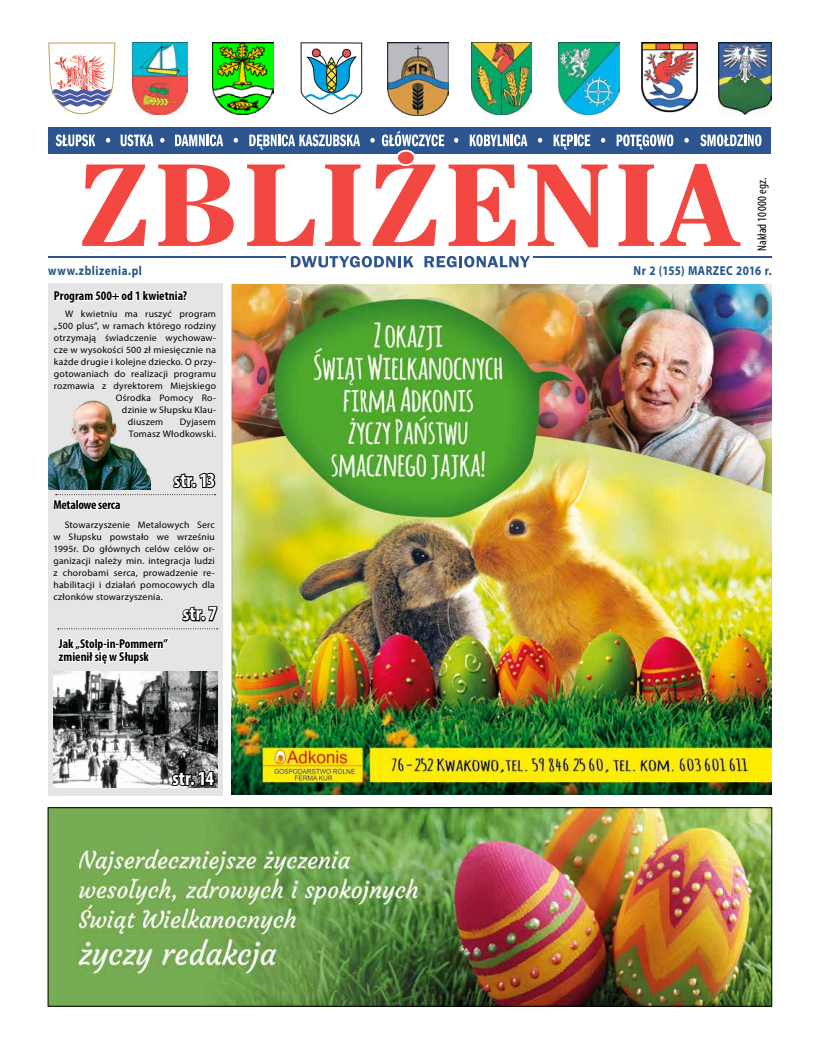
<style>
.page{position:relative;width:820px;height:1049px;background:#fff}
.page>*{position:absolute;margin:0;border:0;box-sizing:border-box;transform-origin:0 0}
.t1{font:700 condensed 20px "Myriad Pro";color:#fff}
.t2{font:700 condensed 13px/13px "Myriad Pro";color:#000}
.t3{font:700 13px "Myriad Pro";letter-spacing:.05em;color:#22548a;scale:.85 1}
.t4{font:700 condensed 13px "Myriad Pro";letter-spacing:-.02em;color:#000}
.t5{font:condensed 12.6px "Myriad Pro";color:#000}
.t6{font:9.5px/12px "Myriad Pro";letter-spacing:.02em;color:#000;text-align:right}
</style>
<div class="page">
<div style="left:49px;top:283px;width:174px;height:513px;background:#e4e5e4"></div>
<img style="left:54px;top:671px;width:163px;height:117px">
<img style="left:132px;top:43px;width:56px;height:71px">
<img style="left:718px;top:43px;width:53px;height:71px">
<img style="left:641px;top:43px;width:56px;height:70px">
<svg style="left:82px;top:164px;width:64px;height:82px"></svg>
<svg style="left:158px;top:164px;width:76px;height:82px"></svg>
<svg style="left:247px;top:164px;width:68px;height:82px"></svg>
<svg style="left:325px;top:164px;width:35px;height:82px"></svg>
<svg style="left:372px;top:164px;width:64px;height:82px"></svg>
<svg style="left:448px;top:164px;width:67px;height:82px"></svg>
<svg style="left:527px;top:164px;width:80px;height:83px"></svg>
<svg style="left:618px;top:164px;width:35px;height:82px"></svg>
<svg style="left:660px;top:164px;width:80px;height:82px"></svg>
<hr style="left:49px;top:257px;width:237px;height:1px;background:#2d558f">
<svg style="left:291px;top:256px;width:122px;height:11px"></svg>
<svg style="left:424px;top:256px;width:105px;height:11px"></svg>
<hr style="left:533px;top:257px;width:238px;height:1px;background:#2d558f">
<div style="left:49px;top:127px;width:721px;height:26px;background:#2d558f"></div>
<svg style="left:56px;top:134px;width:39px;height:12px"></svg>
<svg style="left:106px;top:138px;width:4px;height:5px"></svg>
<svg style="left:175px;top:134px;width:48px;height:12px"></svg>
<svg style="left:233px;top:138px;width:5px;height:5px"></svg>
<svg style="left:249px;top:134px;width:111px;height:16px"></svg>
<svg style="left:370px;top:138px;width:4px;height:5px"></svg>
<svg style="left:382px;top:131px;width:62px;height:15px"></svg>
<svg style="left:454px;top:138px;width:4px;height:5px"></svg>
<svg style="left:469px;top:134px;width:58px;height:12px"></svg>
<svg style="left:538px;top:138px;width:4px;height:5px"></svg>
<svg style="left:553px;top:134px;width:37px;height:16px"></svg>
<svg style="left:601px;top:138px;width:4px;height:5px"></svg>
<svg style="left:616px;top:134px;width:57px;height:16px"></svg>
<svg style="left:684px;top:138px;width:4px;height:5px"></svg>
<svg style="left:700px;top:134px;width:61px;height:12px"></svg>
<svg style="left:160px;top:138px;width:4px;height:5px"></svg>
<svg style="left:120px;top:134px;width:33px;height:12px"></svg>
<div style="left:397px;top:151px;width:18px;height:14px;background:#f24841;border-radius:50%"></div>
<div style="left:396px;top:150px;width:19px;height:16px;border:2px solid #fff;border-radius:50%"></div>
<img style="left:472px;top:43px;width:59px;height:71px">
<img style="left:387px;top:43px;width:61px;height:72px">
<svg style="left:300px;top:43px;width:62px;height:71px"></svg>
<div style="left:342px;top:49px;width:8px;height:8px;background:#ec5251;border-radius:50%"></div>
<div style="left:342px;top:49px;width:9px;height:9px;border:1px solid #0d1920;border-radius:50%"></div>
<img style="left:212px;top:43px;width:61px;height:71px">
<img style="left:558px;top:43px;width:61px;height:71px">
<svg style="left:48px;top:43px;width:67px;height:71px"></svg>
<img style="left:50px;top:809px;width:719px;height:195px">
<div style="left:48px;top:807px;width:723px;height:199px;border:1px solid #000"></div>
<img style="left:232px;top:284px;width:539px;height:511px">
<svg style="left:54px;top:290px;width:134px;height:14px"></svg>
<svg style="left:170px;top:770px;width:46px;height:18px"></svg>
<svg style="left:53px;top:472px;width:163px;height:38px"></svg>
<svg style="left:57px;top:606px;width:161px;height:100px"></svg>
<img style="left:48px;top:387px;width:102px;height:103px">
<h3 class="t5" style="left:754px;top:251px;width:74px;rotate:-90deg">Nakład 10 000 egz.</h3>
<h2 class="t3" style="left:48px;top:262px;width:112px">www.zblizenia.pl</h2>
<h2 class="t3" style="left:633px;top:262px;width:164px">Nr 2 (155) MARZEC 2016 r.</h2>
<h2 class="t2" style="left:54px;top:289px;width:135px">Program 500+ od 1 kwietnia?</h2>
<p class="t6" style="left:65px;top:307px;width:152px">W kwietniu ma ruszyć program</p>
<p class="t6" style="left:54px;top:319px;width:163px">„500 plus”, w ramach którego rodziny</p>
<p class="t6" style="left:54px;top:331px;width:163px">otrzymają świadczenie wychowaw-</p>
<p class="t6" style="left:54px;top:343px;width:163px">cze w wysokości 500 zł miesięcznie na</p>
<p class="t6" style="left:54px;top:355px;width:164px">każde drugie i kolejne dziecko. O przy-</p>
<p class="t6" style="left:54px;top:367px;width:163px">gotowaniach do realizacji programu</p>
<p class="t6" style="left:54px;top:379px;width:163px">rozmawia z dyrektorem Miejskiego</p>
<p class="t6" style="left:116px;top:391px;width:102px">Ośrodka Pomocy Ro-</p>
<p class="t6" style="left:122px;top:403px;width:96px">dzinie w Słupsku Klau-</p>
<p class="t6" style="left:128px;top:415px;width:37px">diuszem</p>
<p class="t6" style="left:129px;top:415px;width:89px">Dyjasem<br>Tomasz Włodkowski.</p>
<h2 class="t4" style="left:53px;top:496px;width:68px">Metalowe serca</h2>
<h1 class="t1" style="left:174px;top:468px;width:43px">str. 13</h1>
<p class="t6" style="left:53px;top:519px;width:163px;text-align:justify;text-indent:11px">Stowarzyszenie Metalowych Serc w Słupsku powstało we wrześniu 1995r. Do głównych celów celów or&shy;ganizacji należy min. integracja ludzi z chorobami serca, prowadzenie re&shy;habilitacji i działań pomocowych dla członków stowarzyszenia.</p>
<h2 class="t2" style="left:59px;top:637px;width:110px">Jak „Stolp-in-Pommern” zmienił się w Słupsk</h2>
<h1 class="t1" style="left:183px;top:601px;width:36px">str. 7</h1>
<h1 class="t1" style="left:172px;top:766px;width:43px">str. 14</h1>
</div>
